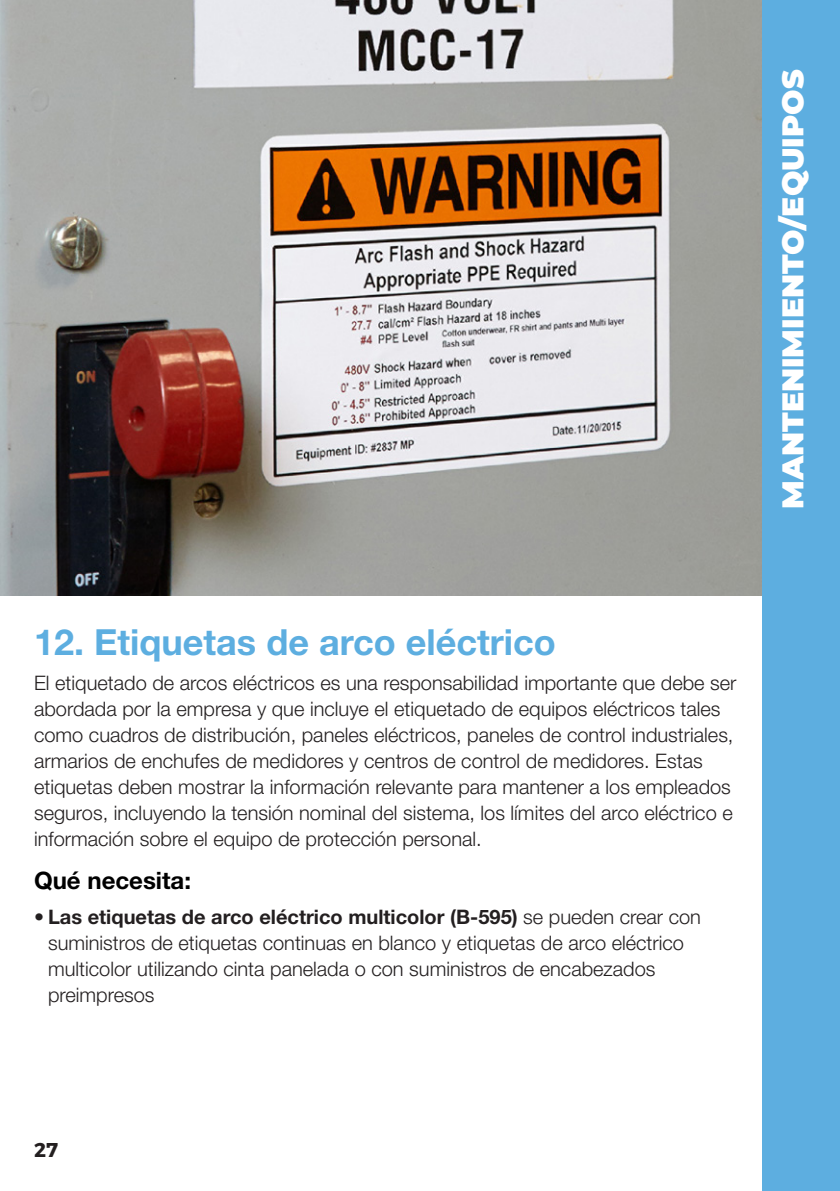
<style>
.page{position:relative;width:840px;height:1191px;background:#fff}
.page>*{position:absolute;margin:0;border:0;box-sizing:border-box;transform-origin:0 0}
.t1{font:700 36px "Helvetica Neue LT Pro";color:#5daee0}
.t2{font:900 30px "Montserrat";color:#fff}
.t3{font:700 24px "Helvetica Neue LT Pro";color:#000}
.t4{font:300 20px/26px "Helvetica Neue LT Pro";color:#231f20}
.t5{font:700 20px "Montserrat";color:#231f20}
.s1{font-weight:700}
</style>
<div class="page">
<img style="left:0;top:0;width:762px;height:595px">
<div style="left:762px;top:0;width:77px;height:595px;background:#5daee0"></div>
<div style="left:762px;top:595px;width:77px;height:596px;background:#5daee0"></div>
<h2 class="t2" style="left:770px;top:509px;width:441px;rotate:-90deg">MANTENIMIENTO/EQUIPOS</h2>
<h1 class="t1" style="left:34px;top:619px;width:523px">12. Etiquetas de arco eléctrico</h1>
<p class="t4" style="left:34px;top:669px;width:703px">El etiquetado de arcos eléctricos es una responsabilidad importante que debe ser abordada por la empresa y que incluye el etiquetado de equipos eléctricos tales como cuadros de distribución, paneles eléctricos, paneles de control industriales, armarios de enchufes de medidores y centros de control de medidores. Estas etiquetas deben mostrar la información relevante para mantener a los empleados seguros, incluyendo la tensión nominal del sistema, los límites del arco eléctrico e información sobre el equipo de protección personal.</p>
<p class="t3" style="left:34px;top:865px;width:158px">Qué necesita:</p>
<p class="t4" style="left:48px;top:903px;width:654px;text-indent:-14px"><span class="s1">• Las etiquetas de arco eléctrico multicolor (B-595)</span> se pueden crear con suministros de etiquetas continuas en blanco y etiquetas de arco eléctrico multicolor utilizando cinta panelada o con suministros de encabezados preimpresos</p>
<p class="t5" style="left:34px;top:1137px;width:25px">27</p>
</div>
